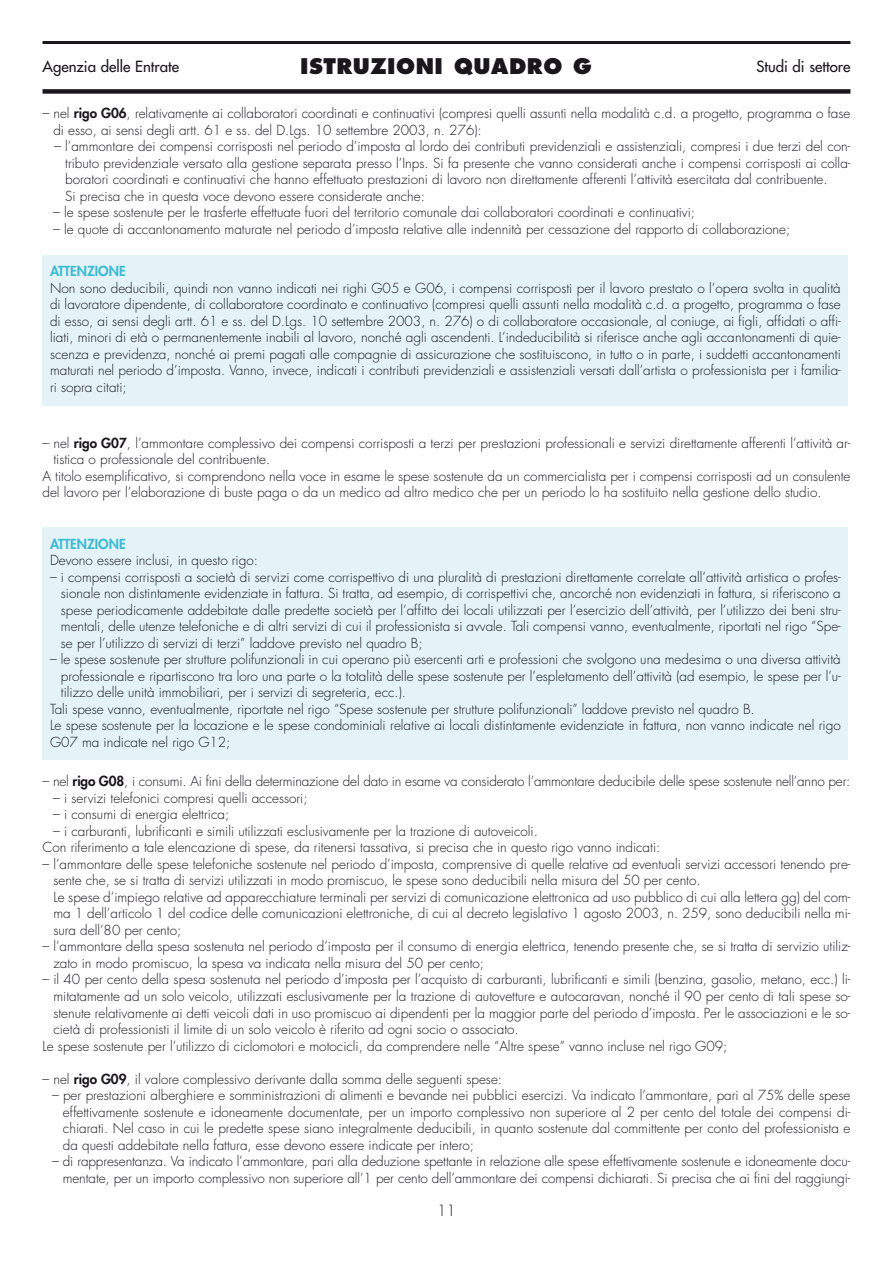
<style>
.page{position:relative;width:893px;height:1263px;background:#fff}
.page>*{position:absolute;margin:0;border:0;box-sizing:border-box;transform-origin:0 0}
.t1{font:800 21px "Futura";letter-spacing:.025em;color:#1a171c}
.t2{font:15px "Futura";color:#1a171c}
.t3{font:300 15px "Futura";color:#1a171c}
.t4{font:300 13.5px/16.5px "Futura";color:#1a171c}
.t5{font:800 13.5px "Futura";color:#3cbbd6}
.s1{font-weight:800}
</style>
<div class="page">
<div style="left:43px;top:255px;width:805px;height:150px;background:#e3f3f7"></div>
<div style="left:43px;top:527px;width:805px;height:233px;background:#e3f3f7"></div>
<div style="left:43px;top:89px;width:807px;height:5px;background:#1a171c"></div>
<hr style="left:43px;top:41px;width:807px;height:3px;background:#1a171c">
<h1 class="t1" style="left:300px;top:57px;width:293px">ISTRUZIONI QUADRO G</h1>
<p class="t2" style="left:43px;top:59px;width:138px">Agenzia delle Entrate</p>
<p class="t2" style="left:756px;top:59px;width:96px">Studi di settore</p>
<p class="t4" style="left:53px;top:106px;width:799px;text-indent:-11px">– nel <span class="s1">rigo G06</span>, relativamente ai collaboratori coordinati e continuativi (compresi quelli assunti nella modalità c.d. a progetto, programma o fase di esso, ai sensi degli artt. 61 e ss. del D.Lgs. 10 settembre 2003, n. 276):</p>
<p class="t4" style="left:65px;top:139px;width:787px;text-indent:-11px">– l’ammontare dei compensi corrisposti nel periodo d’imposta al lordo dei contributi previdenziali e assistenziali, compresi i due terzi del con&shy;tributo previdenziale versato alla gestione separata presso l’Inps. Si fa presente che vanno considerati anche i compensi corrisposti ai colla&shy;boratori coordinati e continuativi che hanno effettuato prestazioni di lavoro non direttamente afferenti l’attività esercitata dal contribuente.<br>Si precisa che in questa voce devono essere considerate anche:</p>
<p class="t4" style="left:53px;top:205px;width:643px">– le spese sostenute per le trasferte effettuate fuori del territorio comunale dai collaboratori coordinati e continuativi;</p>
<p class="t4" style="left:53px;top:222px;width:738px">– le quote di accantonamento maturate nel periodo d’imposta relative alle indennità per cessazione del rapporto di collaborazione;</p>
<p class="t5" style="left:50px;top:265px;width:77px">ATTENZIONE</p>
<p class="t4" style="left:50px;top:281px;width:792px;text-align:justify">Non sono deducibili, quindi non vanno indicati nei righi G05 e G06, i compensi corrisposti per il lavoro prestato o l’opera svolta in qualità di lavoratore dipendente, di collaboratore coordinato e continuativo (compresi quelli assunti nella modalità c.d. a progetto, programma o fase di esso, ai sensi degli artt. 61 e ss. del D.Lgs. 10 settembre 2003, n. 276) o di collaboratore occasionale, al coniuge, ai figli, affidati o affi&shy;liati, minori di età o permanentemente inabili al lavoro, nonché agli ascendenti. L’indeducibilità si riferisce anche agli accantonamenti di quie&shy;scenza e previdenza, nonché ai premi pagati alle compagnie di assicurazione che sostituiscono, in tutto o in parte, i suddetti accantonamenti maturati nel periodo d’imposta. Vanno, invece, indicati i contributi previdenziali e assistenziali versati dall’artista o professionista per i familia&shy;ri sopra citati;</p>
<p class="t4" style="left:43px;top:436px;width:809px">– nel <span class="s1">rigo G07</span>, l’ammontare complessivo dei compensi corrisposti a terzi per prestazioni professionali e servizi direttamente afferenti l’attività ar-</p>
<p class="t4" style="left:53px;top:452px;width:218px">tistica o professionale del contribuente.</p>
<p class="t4" style="left:43px;top:469px;width:809px">A titolo esemplificativo, si comprendono nella voce in esame le spese sostenute da un commercialista per i compensi corrisposti ad un consulente</p>
<p class="t4" style="left:43px;top:485px;width:780px">del lavoro per l’elaborazione di buste paga o da un medico ad altro medico che per un periodo lo ha sostituito nella gestione dello studio.</p>
<p class="t5" style="left:50px;top:537px;width:77px">ATTENZIONE</p>
<p class="t4" style="left:50px;top:553px;width:209px">Devono essere inclusi, in questo rigo:</p>
<p class="t4" style="left:61px;top:569px;width:781px;text-align:justify;text-indent:-11px">– i compensi corrisposti a società di servizi come corrispettivo di una pluralità di prestazioni direttamente correlate all’attività artistica o profes&shy;sionale non distintamente evidenziate in fattura. Si tratta, ad esempio, di corrispettivi che, ancorché non evidenziati in fattura, si riferiscono a spese periodicamente addebitate dalle predette società per l’affitto dei locali utilizzati per l’esercizio dell’attività, per l’utilizzo dei beni stru&shy;mentali, delle utenze telefoniche e di altri servizi di cui il professionista si avvale. Tali compensi vanno, eventualmente, riportati nel rigo “Spe&shy;se per l’utilizzo di servizi di terzi” laddove previsto nel quadro B;</p>
<p class="t4" style="left:50px;top:652px;width:792px">– le spese sostenute per strutture polifunzionali in cui operano più esercenti arti e professioni che svolgono una medesima o una diversa attività</p>
<p class="t4" style="left:61px;top:668px;width:781px">professionale e ripartiscono tra loro una parte o la totalità delle spese sostenute per l’espletamento dell’attività (ad esempio, le spese per l’u-</p>
<p class="t4" style="left:61px;top:685px;width:347px">tilizzo delle unità immobiliari, per i servizi di segreteria, ecc.).</p>
<p class="t4" style="left:50px;top:701px;width:706px">Tali spese vanno, eventualmente, riportate nel rigo “Spese sostenute per strutture polifunzionali” laddove previsto nel quadro B.</p>
<p class="t4" style="left:50px;top:718px;width:792px">Le spese sostenute per la locazione e le spese condominiali relative ai locali distintamente evidenziate in fattura, non vanno indicate nel rigo</p>
<p class="t4" style="left:50px;top:734px;width:182px">G07 ma indicate nel rigo G12;</p>
<p class="t4" style="left:43px;top:774px;width:809px">– nel <span class="s1">rigo G08</span>, i consumi. Ai fini della determinazione del dato in esame va considerato l’ammontare deducibile delle spese sostenute nell’anno per:</p>
<p class="t4" style="left:53px;top:791px;width:256px">– i servizi telefonici compresi quelli accessori;</p>
<p class="t4" style="left:53px;top:807px;width:177px">– i consumi di energia elettrica;</p>
<p class="t4" style="left:43px;top:824px;width:619px;text-indent:11px">– i carburanti, lubrificanti e simili utilizzati esclusivamente per la trazione di autoveicoli.<br>Con riferimento a tale elencazione di spese, da ritenersi tassativa, si precisa che in questo rigo vanno indicati:</p>
<p class="t4" style="left:53px;top:857px;width:799px;text-indent:-11px">– l’ammontare delle spese telefoniche sostenute nel periodo d’imposta, comprensive di quelle relative ad eventuali servizi accessori tenendo pre&shy;sente che, se si tratta di servizi utilizzati in modo promiscuo, le spese sono deducibili nella misura del 50 per cento.<br>Le spese d’impiego relative ad apparecchiature terminali per servizi di comunicazione elettronica ad uso pubblico di cui alla lettera gg) del com&shy;ma 1 dell’articolo 1 del codice delle comunicazioni elettroniche, di cui al decreto legislativo 1 agosto 2003, n. 259, sono deducibili nella mi&shy;sura dell’80 per cento;</p>
<p class="t4" style="left:53px;top:939px;width:799px;text-indent:-11px">– l’ammontare della spesa sostenuta nel periodo d’imposta per il consumo di energia elettrica, tenendo presente che, se si tratta di servizio utiliz&shy;zato in modo promiscuo, la spesa va indicata nella misura del 50 per cento;</p>
<p class="t4" style="left:43px;top:972px;width:809px">– il 40 per cento della spesa sostenuta nel periodo d’imposta per l’acquisto di carburanti, lubrificanti e simili (benzina, gasolio, metano, ecc.) li-</p>
<p class="t4" style="left:53px;top:989px;width:799px">mitatamente ad un solo veicolo, utilizzati esclusivamente per la trazione di autovetture e autocaravan, nonché il 90 per cento di tali spese so-</p>
<p class="t4" style="left:53px;top:1005px;width:798px">stenute relativamente ai detti veicoli dati in uso promiscuo ai dipendenti per la maggior parte del periodo d’imposta. Per le associazioni e le so-</p>
<p class="t4" style="left:53px;top:1022px;width:467px">cietà di professionisti il limite di un solo veicolo è riferito ad ogni socio o associato.</p>
<p class="t4" style="left:43px;top:1038px;width:686px">Le spese sostenute per l’utilizzo di ciclomotori e motocicli, da comprendere nelle “Altre spese” vanno incluse nel rigo G09;</p>
<p class="t4" style="left:43px;top:1071px;width:461px">– nel <span class="s1">rigo G09</span>, il valore complessivo derivante dalla somma delle seguenti spese:</p>
<p class="t4" style="left:63px;top:1088px;width:789px;text-align:justify;text-indent:-11px">– per prestazioni alberghiere e somministrazioni di alimenti e bevande nei pubblici esercizi. Va indicato l’ammontare, pari al 75% delle spese effettivamente sostenute e idoneamente documentate, per un importo complessivo non superiore al 2 per cento del totale dei compensi di&shy;chiarati. Nel caso in cui le predette spese siano integralmente deducibili, in quanto sostenute dal committente per conto del professionista e da questi addebitate nella fattura, esse devono essere indicate per intero;</p>
<p class="t4" style="left:52px;top:1154px;width:800px;text-align:right">– di rappresentanza. Va indicato l’ammontare, pari alla deduzione spettante in relazione alle spese effettivamente sostenute e idoneamente docu&shy;mentate, per un importo complessivo non superiore all’1 per cento dell’ammontare dei compensi dichiarati. Si precisa che ai fini del raggiungi-</p>
<p class="t3" style="left:437px;top:1204px;width:20px">11</p>
</div>
